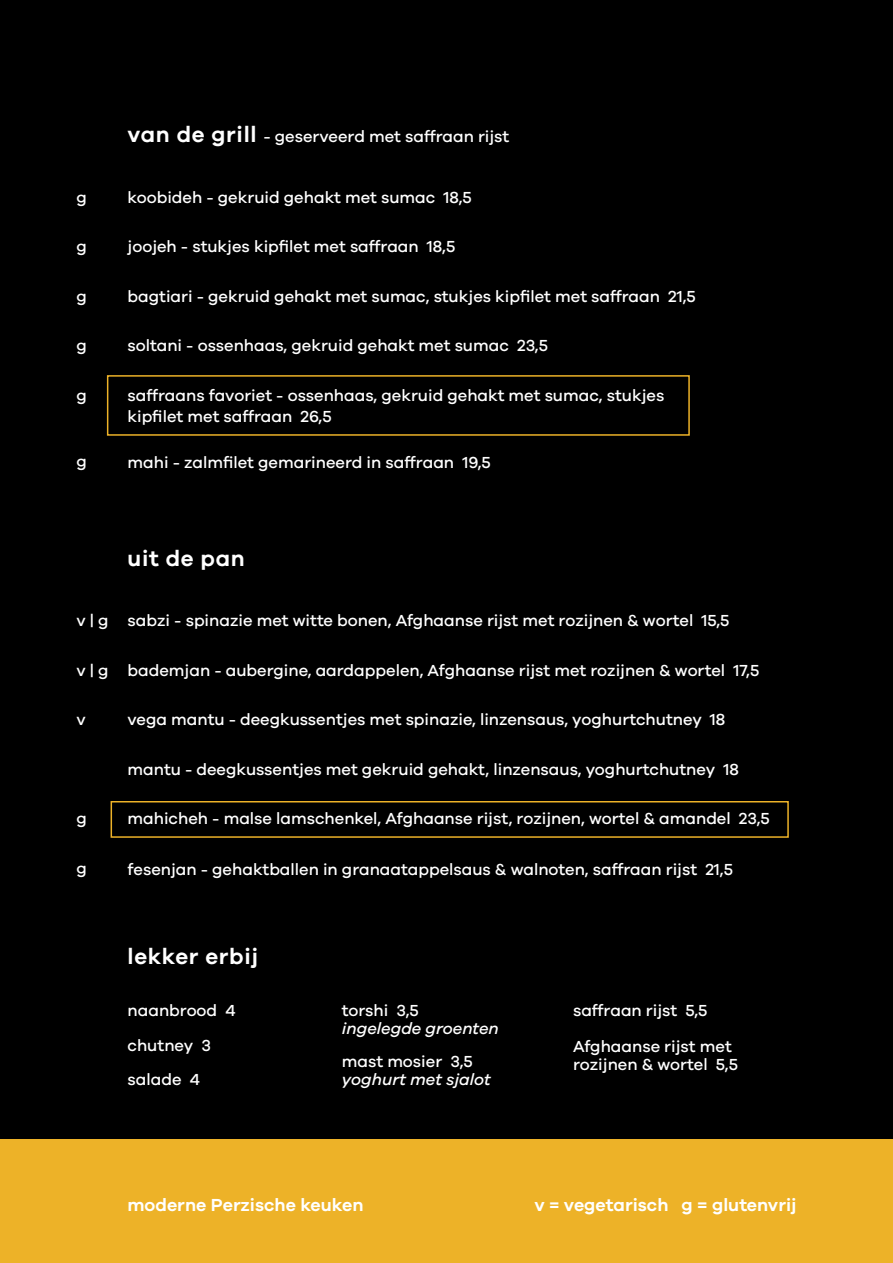
<style>
.page{position:relative;width:893px;height:1263px;background:#000}
.page>*{position:absolute;margin:0;border:0;box-sizing:border-box;transform-origin:0 0}
.t1{font:600 22.5px "Galano Grotesque";letter-spacing:.03em;color:#fff}
.t2{font:600 18px "Galano Grotesque";color:#fff}
.t3{font:500 16.5px/18px "Galano Grotesque";color:#fff}
.t4{font:italic 500 16.5px "Galano Grotesque";color:#fff}
.s1{font-weight:600;font-size:22.5px}
</style>
<div class="page">
<div style="left:0;top:1140px;width:893px;height:123px;background:#edb228"></div>
<div style="left:111px;top:801px;width:678px;height:37px;border:2px solid #edb228"></div>
<div style="left:107px;top:375px;width:583px;height:61px;border:2px solid #edb228"></div>
<p class="t3" style="left:77px;top:188px;width:12px">g</p>
<p class="t3" style="left:77px;top:237px;width:12px">g</p>
<p class="t3" style="left:77px;top:287px;width:12px">g</p>
<p class="t3" style="left:77px;top:336px;width:12px">g</p>
<p class="t3" style="left:77px;top:386px;width:12px">g</p>
<p class="t3" style="left:77px;top:452px;width:12px">g</p>
<p class="t3" style="left:128px;top:127px;width:383px"><span class="s1">van de grill</span> - geserveerd met saffraan rijst</p>
<p class="t3" style="left:128px;top:188px;width:346px">koobideh - gekruid gehakt met sumac 18,5</p>
<p class="t3" style="left:128px;top:237px;width:329px">joojeh - stukjes kipfilet met saffraan 18,5</p>
<p class="t3" style="left:128px;top:287px;width:570px">bagtiari - gekruid gehakt met sumac, stukjes kipfilet met saffraan 21,5</p>
<p class="t3" style="left:128px;top:336px;width:422px">soltani - ossenhaas, gekruid gehakt met sumac 23,5</p>
<p class="t3" style="left:128px;top:386px;width:538px">saffraans favoriet - ossenhaas, gekruid gehakt met sumac, stukjes</p>
<p class="t3" style="left:128px;top:407px;width:206px">kipfilet met saffraan 26,5</p>
<p class="t3" style="left:128px;top:453px;width:365px">mahi - zalmfilet gemarineerd in saffraan 19,5</p>
<p class="t3" style="left:77px;top:611px;width:34px">v | g</p>
<p class="t3" style="left:77px;top:661px;width:34px">v | g</p>
<p class="t3" style="left:77px;top:710px;width:11px">v</p>
<p class="t3" style="left:77px;top:809px;width:12px">g</p>
<p class="t3" style="left:77px;top:859px;width:12px">g</p>
<h1 class="t1" style="left:128px;top:544px;width:119px">uit de pan</h1>
<p class="t3" style="left:128px;top:611px;width:603px">sabzi - spinazie met witte bonen, Afghaanse rijst met rozijnen &amp; wortel 15,5</p>
<p class="t3" style="left:128px;top:661px;width:633px">bademjan - aubergine, aardappelen, Afghaanse rijst met rozijnen &amp; wortel 17,5</p>
<p class="t3" style="left:128px;top:710px;width:599px">vega mantu - deegkussentjes met spinazie, linzensaus, yoghurtchutney 18</p>
<p class="t3" style="left:128px;top:760px;width:613px">mantu - deegkussentjes met gekruid gehakt, linzensaus, yoghurtchutney 18</p>
<p class="t3" style="left:128px;top:809px;width:644px">mahicheh - malse lamschenkel, Afghaanse rijst, rozijnen, wortel &amp; amandel 23,5</p>
<p class="t3" style="left:128px;top:860px;width:607px">fesenjan - gehaktballen in granaatappelsaus &amp; walnoten, saffraan rijst 21,5</p>
<h1 class="t1" style="left:128px;top:943px;width:132px">lekker erbij</h1>
<p class="t3" style="left:128px;top:1001px;width:110px">naanbrood 4</p>
<p class="t3" style="left:128px;top:1036px;width:85px">chutney 3</p>
<p class="t3" style="left:128px;top:1070px;width:74px">salade 4</p>
<p class="t3" style="left:342px;top:1001px;width:79px">torshi 3,5</p>
<p class="t4" style="left:342px;top:1019px;width:159px">ingelegde groenten</p>
<p class="t3" style="left:342px;top:1052px;width:132px">mast mosier 3,5</p>
<p class="t4" style="left:342px;top:1070px;width:151px">yoghurt met sjalot</p>
<p class="t3" style="left:573px;top:1001px;width:136px">saffraan rijst 5,5</p>
<p class="t3" style="left:573px;top:1036px;width:166px">Afghaanse rijst met rozijnen &amp; wortel 5,5</p>
<p class="t2" style="left:128px;top:1194px;width:237px">moderne Perzische keuken</p>
<p class="t2" style="left:534px;top:1194px;width:264px">v = vegetarisch g = glutenvrij</p>
</div>
